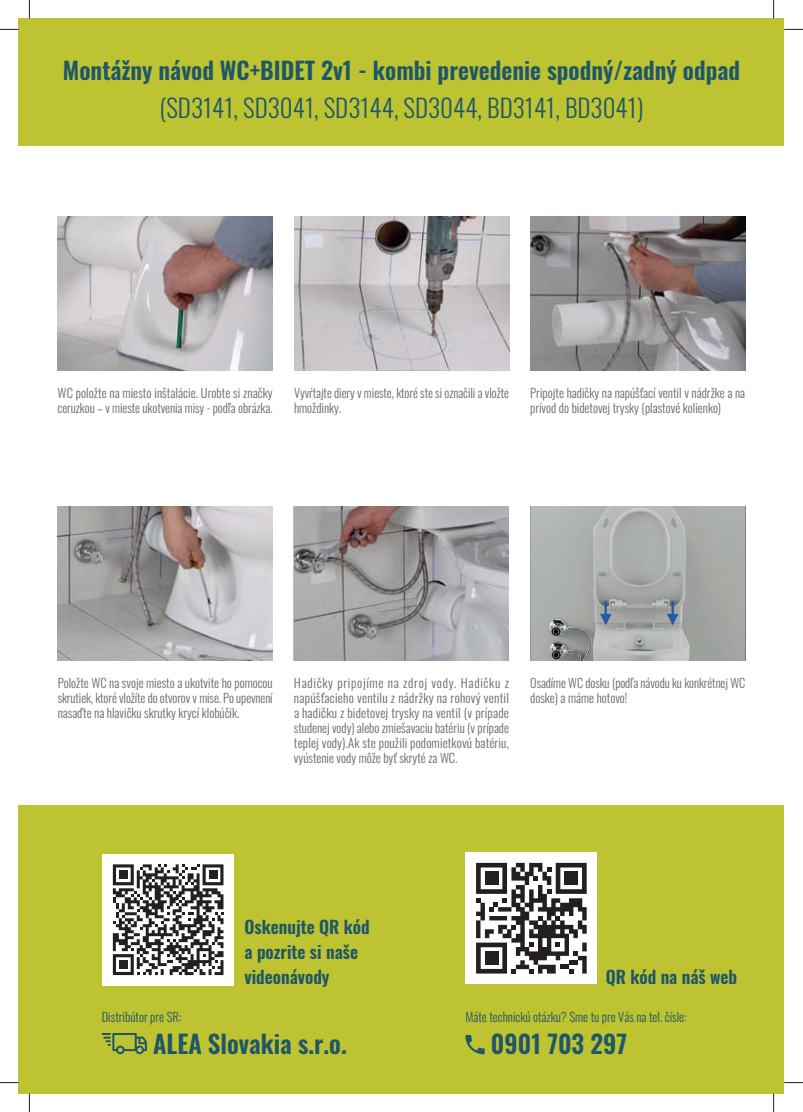
<style>
.page{position:relative;width:803px;height:1112px;background:#fff}
.page>*{position:absolute;margin:0;border:0;box-sizing:border-box;transform-origin:0 0}
.t1{font:300 25px "Oswald";color:#1f5768}
.t2{font:600 25px "Oswald";color:#1f5768}
.t3{font:600 23.75px "Oswald";color:#1f5768}
.t4{font:600 17.5px/25px "Oswald";color:#1f5768}
.t5{font:300 12.5px/15px "Oswald";color:#69696c}
.t6{font:300 12.5px "Oswald";color:#1f5768}
</style>
<div class="page">
<img style="left:294px;top:506px;width:215px;height:154px">
<img style="left:530px;top:506px;width:215px;height:154px">
<div style="left:19px;top:804px;width:765px;height:288px;background:#bdc331"></div>
<img style="left:58px;top:506px;width:215px;height:154px">
<div style="left:19px;top:19px;width:765px;height:127px;background:#bdc331"></div>
<img style="left:58px;top:216px;width:215px;height:154px">
<img style="left:294px;top:216px;width:215px;height:154px">
<img style="left:530px;top:216px;width:215px;height:154px">
<div style="left:465px;top:852px;width:132px;height:131px;background:#fff"></div>
<svg style="left:476px;top:862px;width:111px;height:111px"></svg>
<div style="left:485px;top:871px;width:13px;height:13px;background:#231f20"></div>
<div style="left:564px;top:871px;width:14px;height:13px;background:#231f20"></div>
<div style="left:485px;top:951px;width:13px;height:13px;background:#231f20"></div>
<div style="left:102px;top:853px;width:132px;height:132px;background:#fff"></div>
<svg style="left:113px;top:864px;width:110px;height:110px"></svg>
<div style="left:119px;top:870px;width:9px;height:9px;background:#231f20"></div>
<div style="left:209px;top:870px;width:8px;height:9px;background:#231f20"></div>
<div style="left:119px;top:959px;width:9px;height:9px;background:#231f20"></div>
<svg style="left:465px;top:1035px;width:20px;height:18px"></svg>
<svg style="left:102px;top:1033px;width:45px;height:20px"></svg>
<svg style="left:0;top:29px;width:19px;height:1px"></svg>
<svg style="left:784px;top:29px;width:19px;height:1px"></svg>
<svg style="left:0;top:1081px;width:19px;height:2px"></svg>
<svg style="left:784px;top:1082px;width:19px;height:1px"></svg>
<svg style="left:29px;top:0;width:1px;height:19px"></svg>
<svg style="left:29px;top:1092px;width:1px;height:19px"></svg>
<svg style="left:773px;top:0;width:1px;height:19px"></svg>
<svg style="left:773px;top:1092px;width:1px;height:19px"></svg>
<h2 class="t3" style="left:63px;top:52px;width:679px">Montážny návod WC+BIDET 2v1 - kombi prevedenie spodný/zadný odpad</h2>
<h1 class="t1" style="left:160px;top:88px;width:485px">(SD3141, SD3041, SD3144, SD3044, BD3141, BD3041)</h1>
<p class="t5" style="left:58px;top:384px;width:216px">WC položte na miesto inštalácie. Urobte si značky ceruzkou – v mieste ukotvenia misy - podľa obrázka.</p>
<p class="t5" style="left:294px;top:384px;width:217px">Vyvŕtajte diery v mieste, ktoré ste si označili a vložte hmoždinky.</p>
<p class="t5" style="left:530px;top:384px;width:216px">Pripojte hadičky na napúšťací ventil v nádržke a na prívod do bidetovej trysky (plastové kolienko)</p>
<p class="t5" style="left:58px;top:675px;width:216px;text-align:justify">Položte WC na svoje miesto a ukotvite ho pomocou skrutiek, ktoré vložíte do otvorov v mise. Po upevnení nasaďte na hlavičku skrutky krycí klobúčik.</p>
<p class="t5" style="left:294px;top:675px;width:216px;text-align:justify">Hadičky pripojíme na zdroj vody. Hadičku z napúšťacieho ventilu z nádržky na rohový ventil a hadičku z bidetovej trysky na ventil (v prípade studenej vody) alebo zmiešavaciu batériu (v prípade teplej vody).Ak ste použili podomietkovú batériu, vyústenie vody môže byť skryté za WC.</p>
<p class="t5" style="left:530px;top:675px;width:216px">Osadíme WC dosku (podľa návodu ku konkrétnej WC doske) a máme hotovo!</p>
<h3 class="t4" style="left:244px;top:913px;width:127px">Oskenujte QR kód a pozrite si naše videonávody</h3>
<p class="t6" style="left:102px;top:1006px;width:81px">Distribútor pre SR:</p>
<h1 class="t2" style="left:153px;top:1024px;width:195px">ALEA Slovakia s.r.o.</h1>
<h3 class="t4" style="left:606px;top:962px;width:133px">QR kód na náš web</h3>
<p class="t6" style="left:465px;top:1006px;width:223px">Máte technickú otázku? Sme tu pre Vás na tel. čísle:</p>
<h1 class="t2" style="left:491px;top:1024px;width:138px">0901 703 297</h1>
</div>
